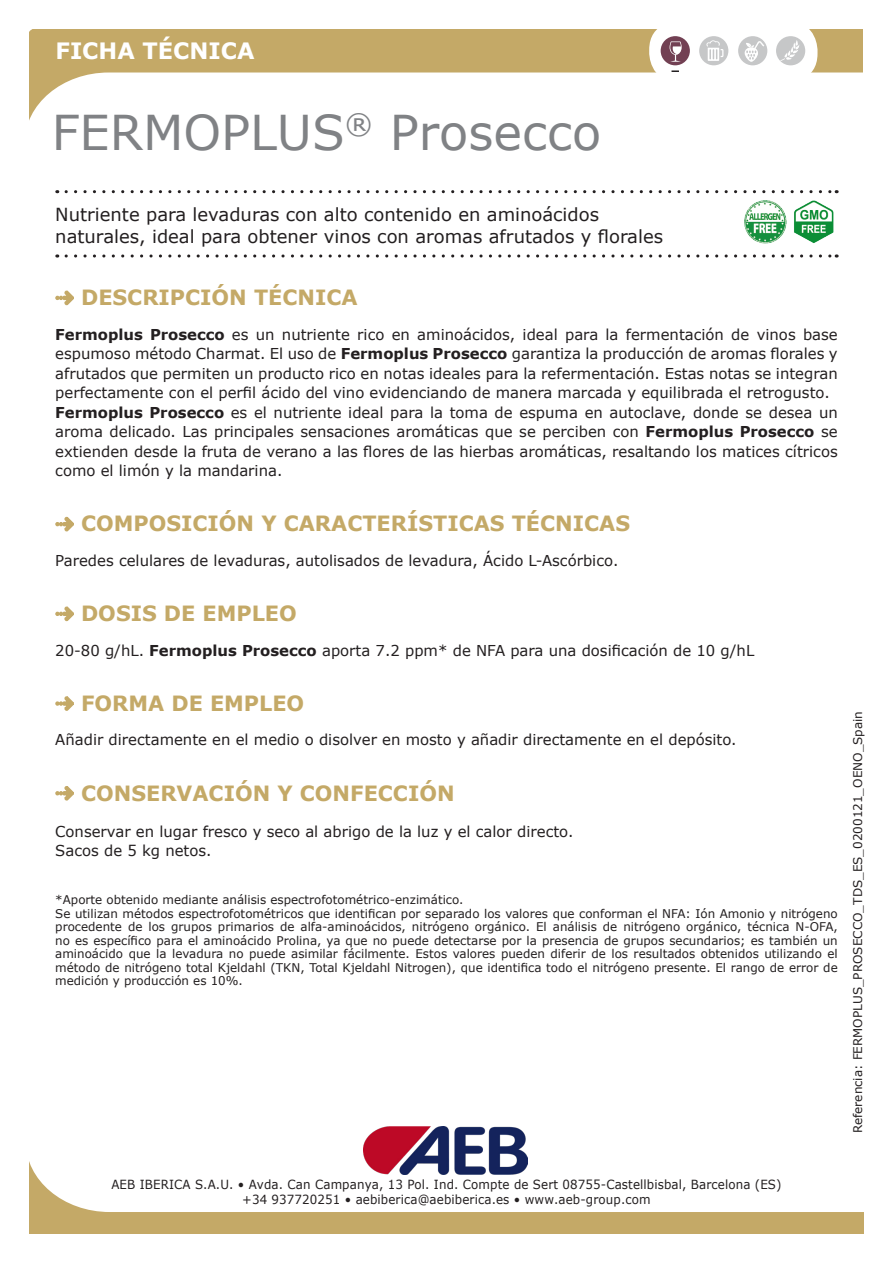
<style>
.page{position:relative;width:893px;height:1263px;background:#fff}
.page>*{position:absolute;margin:0;border:0;box-sizing:border-box;transform-origin:0 0}
.t1{font:48px "Verdana";color:#808285}
.t2{font:700 22.5px "Verdana";color:#fff}
.t3{font:700 21px "Verdana";color:#c4a967}
.t4{font:18px/21.6px "Verdana";color:#231f20}
.t5{font:15px/19.5px "Verdana";color:#231f20;text-align:justify}
.t6{font:12.6px/15.1px "Verdana";letter-spacing:.01em;color:#231f20;text-align:center;scale:.94 1}
.t7{font:12px/13.5px "Verdana";color:#231f20;text-align:justify}
.s1{font-weight:700}
</style>
<div class="page">
<svg style="left:30px;top:1164px;width:834px;height:69px"></svg>
<svg style="left:66px;top:190px;width:771px;height:3px"></svg>
<svg style="left:66px;top:254px;width:771px;height:4px"></svg>
<svg style="left:29px;top:30px;width:834px;height:91px"></svg>
<div style="left:649px;top:21px;width:167px;height:61px;background:#fff;border-radius:28px"></div>
<div style="left:650px;top:22px;width:167px;height:60px;background:#fff;border-radius:28px"></div>
<svg style="left:671px;top:70px;width:8px;height:2px"></svg>
<div style="left:776px;top:36px;width:29px;height:29px;background:#c6c7c8;border-radius:50%"></div>
<svg style="left:780px;top:40px;width:20px;height:21px"></svg>
<div style="left:738px;top:36px;width:29px;height:29px;background:#c6c7c8;border-radius:50%"></div>
<div style="left:661px;top:36px;width:29px;height:29px;background:#724053;border-radius:50%"></div>
<div style="left:699px;top:36px;width:29px;height:29px;background:#c6c7c8;border-radius:50%"></div>
<svg style="left:706px;top:40px;width:17px;height:21px"></svg>
<svg style="left:670px;top:41px;width:12px;height:21px"></svg>
<svg style="left:745px;top:41px;width:19px;height:21px"></svg>
<img style="left:363px;top:1127px;width:165px;height:48px">
<svg style="left:55px;top:290px;width:19px;height:16px"></svg>
<svg style="left:55px;top:516px;width:19px;height:16px"></svg>
<svg style="left:55px;top:606px;width:19px;height:16px"></svg>
<svg style="left:55px;top:696px;width:19px;height:15px"></svg>
<svg style="left:55px;top:786px;width:19px;height:15px"></svg>
<img style="left:744px;top:200px;width:90px;height:44px">
<h2 class="t2" style="left:55px;top:35px;width:201px">FICHA TÉCNICA</h2>
<p class="t1" style="left:52px;top:100px;width:551px">FERMOPLUS<sup>®</sup> Prosecco</p>
<p class="t4" style="left:55px;top:204px;width:609px">Nutriente para levaduras con alto contenido en aminoácidos naturales, ideal para obtener vinos con aromas afrutados y florales</p>
<p class="t3" style="left:81px;top:283px;width:278px">DESCRIPCIÓN TÉCNICA</p>
<p class="t5" style="left:55px;top:324px;width:784px"><span class="s1">Fermoplus Prosecco</span> es un nutriente rico en aminoácidos, ideal para la fermentación de vinos base espumoso método Charmat. El uso de <span class="s1">Fermoplus Prosecco</span> garantiza la producción de aromas florales y afrutados que permiten un producto rico en notas ideales para la refermentación. Estas notas se integran perfectamente con el perfil ácido del vino evidenciando de manera marcada y equilibrada el retrogusto.</p>
<p class="t5" style="left:55px;top:402px;width:784px"><span class="s1">Fermoplus Prosecco</span> es el nutriente ideal para la toma de espuma en autoclave, donde se desea un aroma delicado. Las principales sensaciones aromáticas que se perciben con <span class="s1">Fermoplus Prosecco</span> se extienden desde la fruta de verano a las flores de las hierbas aromáticas, resaltando los matices cítricos como el limón y la mandarina.</p>
<p class="t3" style="left:81px;top:509px;width:550px">COMPOSICIÓN Y CARACTERÍSTICAS TÉCNICAS</p>
<p class="t5" style="left:55px;top:551px;width:565px">Paredes celulares de levaduras, autolisados de levadura, Ácido L-Ascórbico.</p>
<p class="t3" style="left:81px;top:599px;width:217px">DOSIS DE EMPLEO</p>
<p class="t5" style="left:55px;top:640px;width:700px">20-80 g/hL. <span class="s1">Fermoplus Prosecco</span> aporta 7.2 ppm* de NFA para una dosificación de 10 g/hL</p>
<p class="t3" style="left:81px;top:688px;width:225px">FORMA DE EMPLEO</p>
<p class="t5" style="left:55px;top:730px;width:683px">Añadir directamente en el medio o disolver en mosto y añadir directamente en el depósito.</p>
<p class="t3" style="left:81px;top:778px;width:375px">CONSERVACIÓN Y CONFECCIÓN</p>
<p class="t5" style="left:55px;top:821px;width:520px">Conservar en lugar fresco y seco al abrigo de la luz y el calor directo.</p>
<p class="t5" style="left:55px;top:841px;width:158px">Sacos de 5 kg netos.</p>
<p class="t7" style="left:55px;top:893px;width:410px">*Aporte obtenido mediante análisis espectrofotométrico-enzimático.</p>
<p class="t7" style="left:55px;top:907px;width:784px">Se utilizan métodos espectrofotométricos que identifican por separado los valores que conforman el NFA: Ión Amonio y nitrógeno procedente de los grupos primarios de alfa-aminoácidos, nitrógeno orgánico. El análisis de nitrógeno orgánico, técnica N-OFA, no es específico para el aminoácido Prolina, ya que no puede detectarse por la presencia de grupos secundarios; es también un aminoácido que la levadura no puede asimilar fácilmente. Estos valores pueden diferir de los resultados obtenidos utilizando el método de nitrógeno total Kjeldahl (TKN, Total Kjeldahl Nitrogen), que identifica todo el nitrógeno presente. El rango de error de medición y producción es 10%.</p>
<p class="t7" style="left:851px;top:1133px;width:424px;rotate:-90deg">Referencia: FERMOPLUS_PROSECCO_TDS_ES_0200121_OENO_Spain</p>
<p class="t6" style="left:111px;top:1177px;width:714px">AEB IBERICA S.A.U. • Avda. Can Campanya, 13 Pol. Ind. Compte de Sert 08755-Castellbisbal, Barcelona (ES) +34 937720251 • aebiberica@aebiberica.es • www.aeb-group.com</p>
</div>
